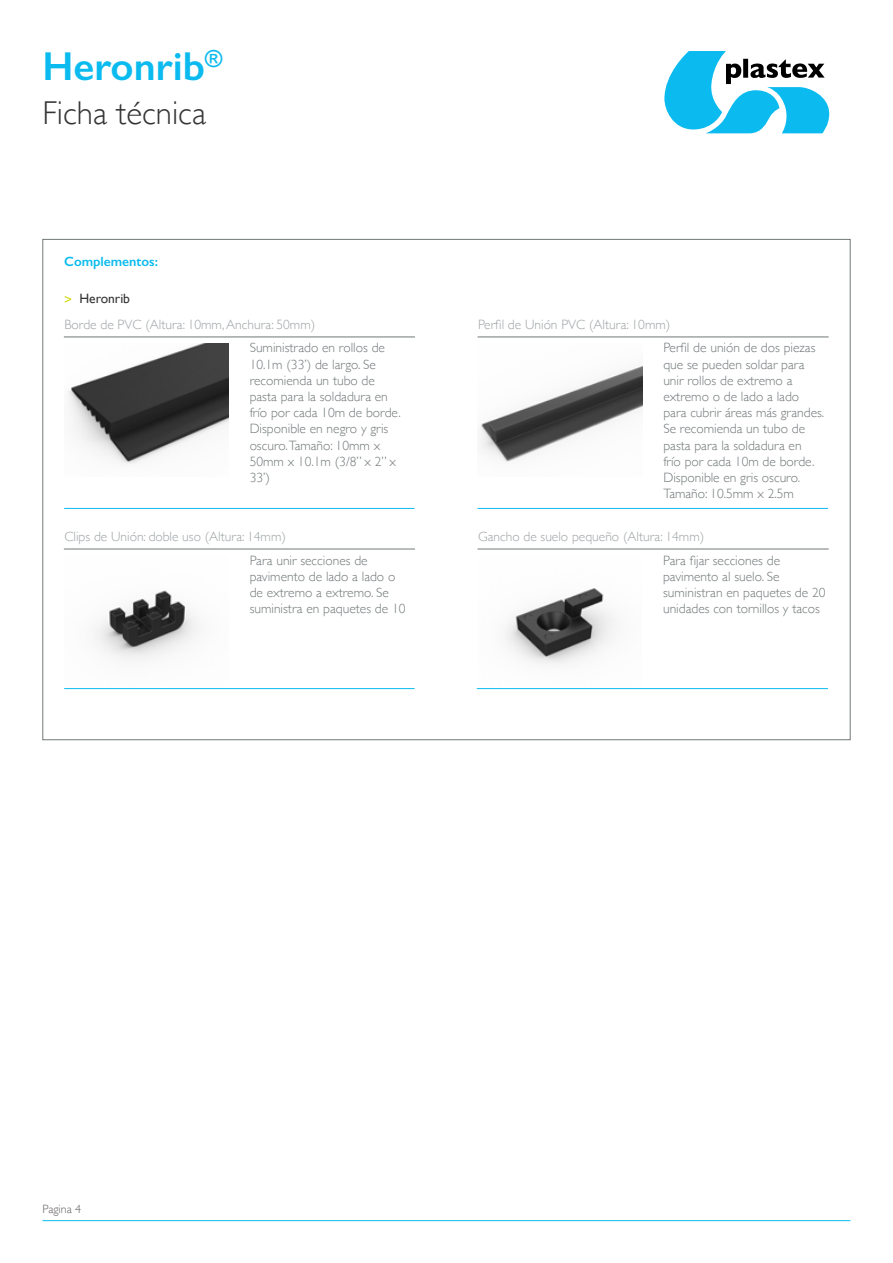
<style>
.page{position:relative;width:893px;height:1263px;background:#fff}
.page>*{position:absolute;margin:0;border:0;box-sizing:border-box;transform-origin:0 0}
.t1{font:600 40.5px "Gill Sans";color:#0bbbef}
.t2{font:300 33px "Gill Sans";color:#353436}
.t3{font:300 13.5px/16.2px "Gill Sans";color:#72787a}
.t4{font:300 13.5px "Gill Sans";color:#9ea3a6}
.t5{font:600 13.5px "Gill Sans";color:#0bbbef}
.t6{font:13.5px "Gill Sans";color:#353436}
.t7{font:300 12px "Gill Sans";color:#656062}
.s1{color:#d3d800}
</style>
<div class="page">
<svg style="left:664px;top:51px;width:165px;height:82px"></svg>
<hr style="left:43px;top:1220px;width:807px;height:1px;background:#0bbbef">
<hr style="left:64px;top:337px;width:351px;height:1px;background:#72787a">
<img style="left:68px;top:343px;width:160px;height:121px">
<hr style="left:64px;top:508px;width:351px;height:1px;background:#0bbbef">
<hr style="left:64px;top:549px;width:351px;height:1px;background:#72787a">
<img style="left:95px;top:590px;width:103px;height:70px">
<hr style="left:64px;top:688px;width:351px;height:1px;background:#0bbbef">
<hr style="left:478px;top:337px;width:351px;height:1px;background:#72787a">
<img style="left:480px;top:365px;width:162px;height:97px">
<hr style="left:478px;top:508px;width:350px;height:1px;background:#0bbbef">
<hr style="left:478px;top:549px;width:351px;height:1px;background:#72787a">
<img style="left:505px;top:588px;width:111px;height:76px">
<hr style="left:477px;top:688px;width:351px;height:1px;background:#0bbbef">
<h1 class="t1" style="left:43px;top:42px;width:182px">Heronrib<sup>®</sup></h1>
<h2 class="t2" style="left:43px;top:87px;width:165px">Ficha técnica</h2>
<p class="t5" style="left:64px;top:254px;width:95px">Complementos:</p>
<p class="t6" style="left:64px;top:290px;width:67px"><span class="s1">&gt;</span> Heronrib</p>
<p class="t4" style="left:64px;top:314px;width:252px">Borde de PVC (Altura: 10mm, Anchura: 50mm)</p>
<p class="t3" style="left:250px;top:339px;width:153px">Suministrado en rollos de<br>10.1m (33’) de largo. Se recomienda un tubo de pasta para la soldadura en frío por cada 10m de borde.<br>Disponible en negro y gris oscuro.Tamaño: 10mm x<br>50mm x 10.1m (3/8” x 2” x<br>33’)</p>
<p class="t4" style="left:64px;top:526px;width:223px">Clips de Unión: doble uso (Altura: 14mm)</p>
<p class="t3" style="left:250px;top:551px;width:157px">Para unir secciones de pavimento de lado a lado o de extremo a extremo. Se suministra en paquetes de 10</p>
<p class="t4" style="left:478px;top:314px;width:194px">Perfil de Unión PVC (Altura: 10mm)</p>
<p class="t3" style="left:663px;top:339px;width:162px">Perfil de unión de dos piezas que se pueden soldar para unir rollos de extremo a extremo o de lado a lado para cubrir áreas más grandes.<br>Se recomienda un tubo de pasta para la soldadura en<br>frío por cada 10m de borde.<br>Disponible en gris oscuro.<br>Tamaño: 10.5mm x 2.5m</p>
<p class="t4" style="left:478px;top:526px;width:228px">Gancho de suelo pequeño (Altura: 14mm)</p>
<p class="t3" style="left:663px;top:551px;width:164px">Para fijar secciones de pavimento al suelo. Se suministran en paquetes de 20 unidades con tornillos y tacos</p>
<p class="t7" style="left:43px;top:1200px;width:40px">Pagina 4</p>
</div>
